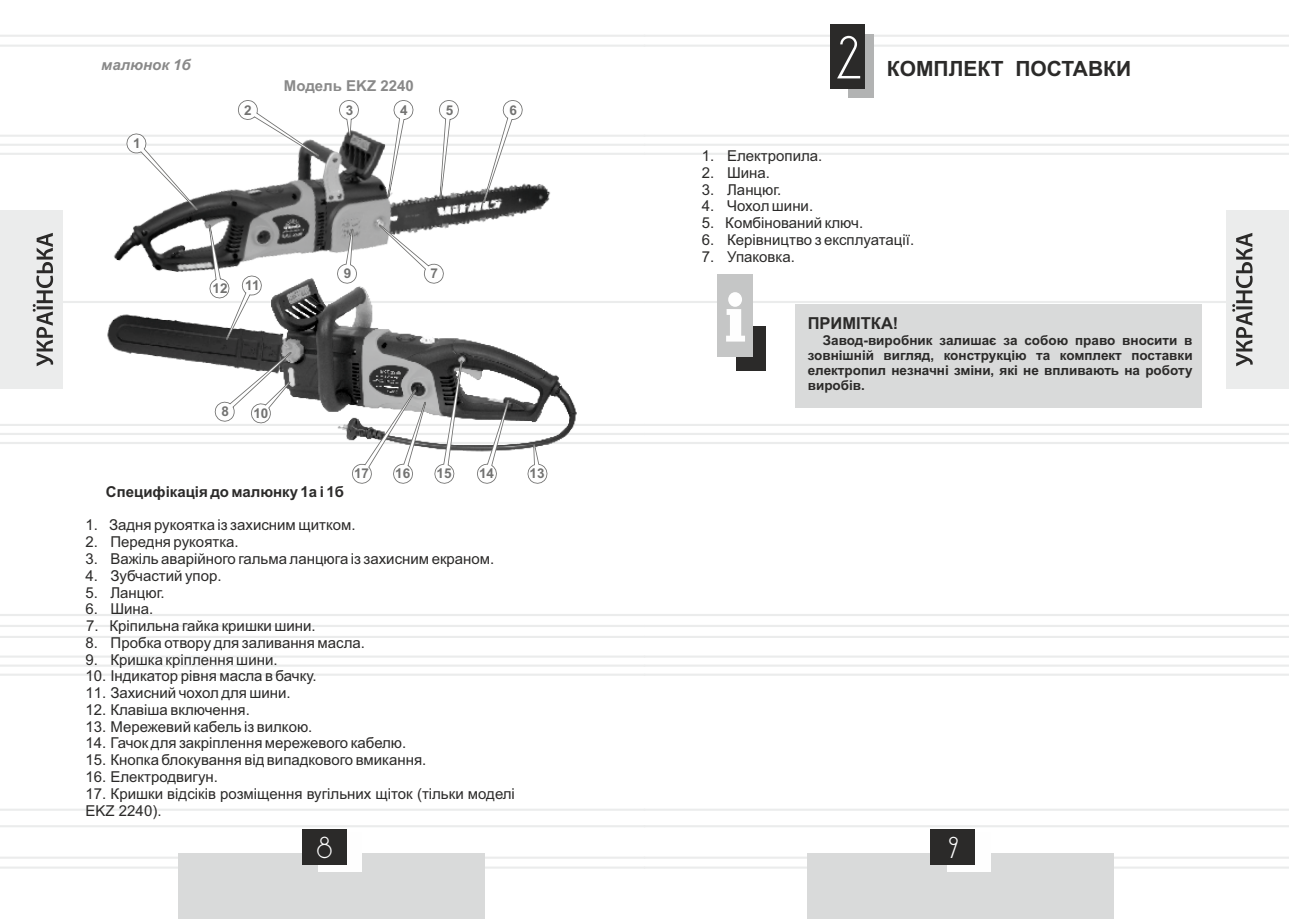
<style>
.page{position:relative;width:1289px;height:919px;background:#fff}
.page>*{position:absolute;margin:0;border:0;box-sizing:border-box;transform-origin:0 0}
.t1{font:52.5px "DS Standart Cyr";color:#fefefe}
.t2{font:26.25px "DS Standart Cyr";color:#fefefe}
.t3{font:700 21px "Arial";color:#2b2a29}
.t4{font:700 16.5px "Arial";color:#2b2a29}
.t5{font:15px/17px "Arial";color:#2b2a29}
.t6{font:700 15px "Arial";color:#2b2a29}
.t7{font:700 15px "Arial";color:#898989}
.t8{font:italic 700 15px "Arial";color:#898989}
.t9{font:700 13.5px/15.1px "Arial";color:#2b2a29;text-align:justify}
.t10{font:700 13.5px "Arial";color:#727271}
</style>
<div class="page">
<hr style="left:644px;top:614px;width:644px;height:2px;background:#ebecec">
<hr style="left:644px;top:635px;width:644px;height:3px;background:#ebecec">
<hr style="left:644px;top:655px;width:644px;height:2px;background:#ebecec">
<hr style="left:644px;top:673px;width:644px;height:2px;background:#ebecec">
<hr style="left:644px;top:856px;width:644px;height:2px;background:#ebecec">
<hr style="left:644px;top:866px;width:644px;height:2px;background:#ebecec">
<hr style="left:644px;top:35px;width:644px;height:2px;background:#ebecec">
<hr style="left:644px;top:45px;width:644px;height:2px;background:#ebecec">
<hr style="left:644px;top:808px;width:644px;height:2px;background:#ebecec">
<hr style="left:644px;top:825px;width:644px;height:2px;background:#ebecec">
<hr style="left:0;top:614px;width:644px;height:2px;background:#ebecec">
<hr style="left:0;top:625px;width:1288px;height:2px;background:#ebecec">
<hr style="left:0;top:635px;width:644px;height:3px;background:#ebecec">
<hr style="left:0;top:655px;width:644px;height:2px;background:#ebecec">
<hr style="left:0;top:664px;width:1288px;height:3px;background:#f0f1f1">
<hr style="left:0;top:673px;width:644px;height:2px;background:#ebecec">
<hr style="left:0;top:856px;width:644px;height:2px;background:#ebecec">
<hr style="left:0;top:866px;width:644px;height:2px;background:#ebecec">
<hr style="left:0;top:35px;width:644px;height:2px;background:#ebecec">
<hr style="left:0;top:45px;width:644px;height:2px;background:#ebecec">
<hr style="left:0;top:808px;width:644px;height:2px;background:#ebecec">
<hr style="left:0;top:825px;width:644px;height:2px;background:#ebecec">
<div style="left:178px;top:853px;width:307px;height:65px;background:#d9dada"></div>
<div style="left:318px;top:832px;width:44px;height:39px;background:#fefefe"></div>
<div style="left:301px;top:829px;width:45px;height:36px;background:#2b2a29"></div>
<div style="left:807px;top:853px;width:306px;height:65px;background:#d9dada"></div>
<div style="left:946px;top:832px;width:44px;height:39px;background:#fefefe"></div>
<div style="left:930px;top:829px;width:45px;height:36px;background:#2b2a29"></div>
<div style="left:848px;top:34px;width:25px;height:64px;background:#b2b3b3"></div>
<div style="left:830px;top:24px;width:35px;height:64px;background:#2b2a29"></div>
<svg style="left:0;top:97px;width:1288px;height:387px"></svg>
<p class="t8" style="left:101px;top:59px;width:91px">малюнок 1б</p>
<p class="t10" style="left:133px;top:138px;width:9px">1</p>
<p class="t7" style="left:284px;top:80px;width:131px">Модель EKZ 2240</p>
<p class="t10" style="left:244px;top:105px;width:9px">2</p>
<p class="t10" style="left:346px;top:105px;width:9px">3</p>
<p class="t10" style="left:445px;top:105px;width:9px">5</p>
<p class="t10" style="left:509px;top:105px;width:9px">6</p>
<p class="t10" style="left:400px;top:105px;width:9px">4</p>
<p class="t10" style="left:212px;top:283px;width:17px">12</p>
<p class="t10" style="left:245px;top:280px;width:16px">11</p>
<p class="t10" style="left:221px;top:406px;width:9px">8</p>
<p class="t10" style="left:253px;top:408px;width:17px">10</p>
<p class="t10" style="left:344px;top:268px;width:9px">9</p>
<p class="t10" style="left:430px;top:268px;width:9px">7</p>
<p class="t10" style="left:354px;top:468px;width:17px">17</p>
<p class="t10" style="left:529px;top:468px;width:17px">13</p>
<p class="t10" style="left:395px;top:468px;width:17px">16</p>
<p class="t10" style="left:436px;top:468px;width:17px">15</p>
<p class="t10" style="left:479px;top:468px;width:17px">14</p>
<h1 class="t1" style="left:836px;top:36px;width:27px">2</h1>
<h3 class="t3" style="left:887px;top:60px;width:246px">КОМПЛЕКТ ПОСТАВКИ</h3>
<p class="t5" style="left:702px;top:149px;width:122px">1. Електропила.</p>
<p class="t5" style="left:702px;top:165px;width:70px">2. Шина.</p>
<p class="t5" style="left:702px;top:182px;width:81px">3. Ланцюг.</p>
<p class="t5" style="left:702px;top:199px;width:113px">4. Чохол шини.</p>
<p class="t5" style="left:702px;top:216px;width:163px">5. Комбінований ключ.</p>
<p class="t5" style="left:702px;top:232px;width:214px">6. Керівництво з експлуатації.</p>
<p class="t5" style="left:702px;top:249px;width:94px">7. Упаковка.</p>
<p class="t4" style="left:807px;top:317px;width:92px">ПРИМІТКА!</p>
<p class="t9" style="left:807px;top:333px;width:386px;text-indent:15px">Завод-виробник залишає за собою право вносити в зовнішній вигляд, конструкцію та комплект поставки електропил незначні зміни, які не впливають на роботу виробів.</p>
<p class="t6" style="left:106px;top:486px;width:240px">Специфікація до малюнку 1а і 1б</p>
<p class="t5" style="left:86px;top:518px;width:271px">1. Задня рукоятка із захисним щитком.</p>
<p class="t5" style="left:86px;top:535px;width:155px">2. Передня рукоятка.</p>
<p class="t5" style="left:86px;top:551px;width:410px">3. Важіль аварійного гальма ланцюга із захисним екраном.</p>
<p class="t5" style="left:86px;top:568px;width:137px">4. Зубчастий упор.</p>
<p class="t5" style="left:86px;top:585px;width:80px">5. Ланцюг.</p>
<p class="t5" style="left:86px;top:602px;width:69px">6. Шина.</p>
<p class="t5" style="left:86px;top:618px;width:231px">7. Кріпильна гайка кришки шини.</p>
<p class="t5" style="left:86px;top:635px;width:281px">8. Пробка отвору для заливання масла.</p>
<p class="t5" style="left:86px;top:652px;width:193px">9. Кришка кріплення шини.</p>
<p class="t5" style="left:86px;top:669px;width:232px">10. Індикатор рівня масла в бачку.</p>
<p class="t5" style="left:86px;top:685px;width:207px">11. Захисний чохол для шини.</p>
<p class="t5" style="left:86px;top:702px;width:166px">12. Клавіша включення.</p>
<p class="t5" style="left:86px;top:719px;width:228px">13. Мережевий кабель із вилкою.</p>
<p class="t5" style="left:86px;top:736px;width:322px">14. Гачок для закріплення мережевого кабелю.</p>
<p class="t5" style="left:86px;top:752px;width:342px">15. Кнопка блокування від випадкового вмикання.</p>
<p class="t5" style="left:86px;top:769px;width:134px">16. Електродвигун.</p>
<p class="t5" style="left:86px;top:786px;width:431px">17. Кришки відсіків розміщення вугільних щіток (тільки моделі<br>EKZ 2240).</p>
<h2 class="t2" style="left:317px;top:836px;width:17px">8</h2>
<h2 class="t2" style="left:948px;top:836px;width:11px">9</h2>
</div>
